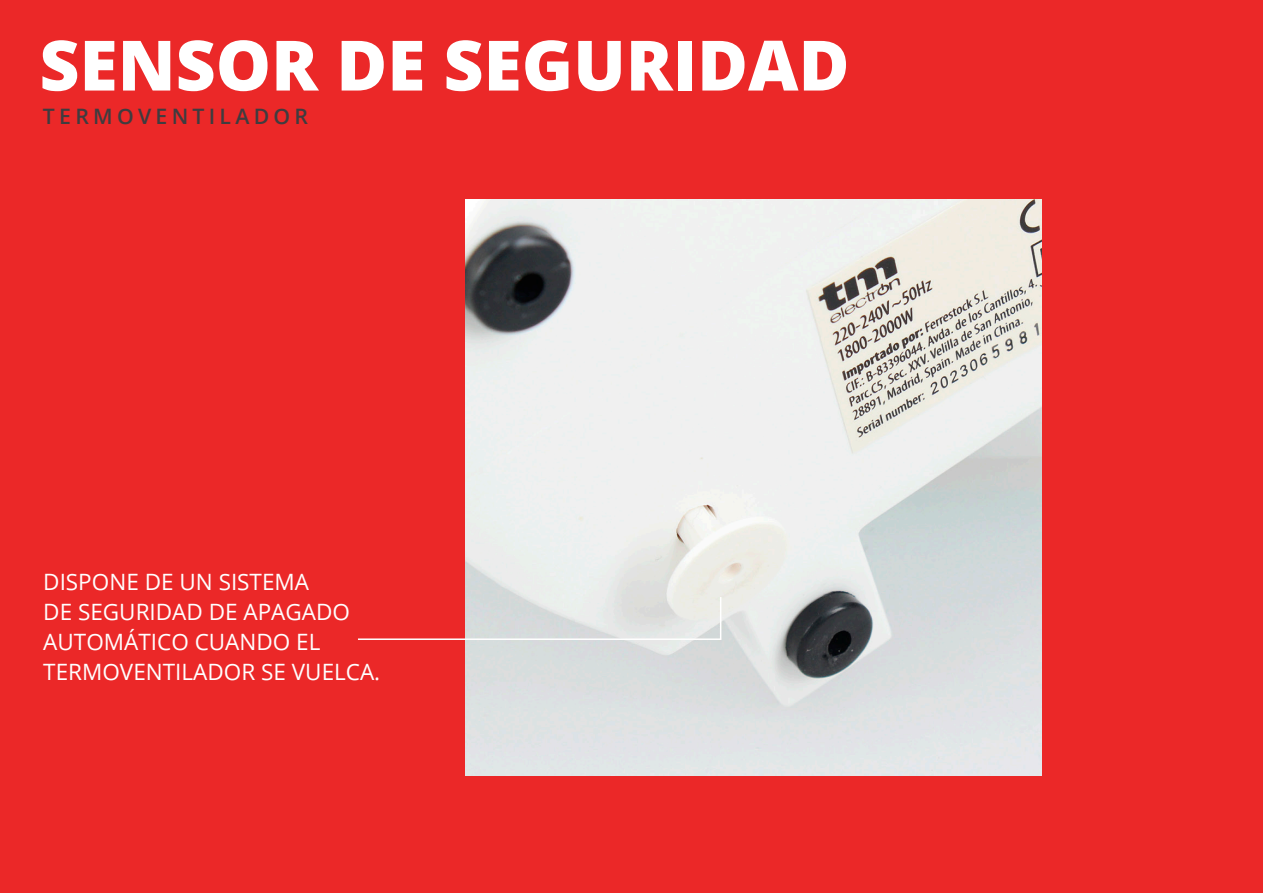
<style>
.page{position:relative;width:1263px;height:893px;background:#fff}
.page>*{position:absolute;margin:0;border:0;box-sizing:border-box;transform-origin:0 0}
.t1{font:800 69.45px "Open Sans";color:#fff}
.t2{font:22.5px/29.8px "Open Sans";color:#fff}
.t3{font:600 21.3px "Open Sans";letter-spacing:.2em;color:#3f3c3f}
</style>
<div class="page">
<div style="left:0;top:0;width:1263px;height:892px;background:#eb2828"></div>
<img style="left:465px;top:199px;width:576px;height:576px">
<svg style="left:358px;top:595px;width:364px;height:46px"></svg>
<h1 class="t1" style="left:39px;top:12px;width:812px">SENSOR DE SEGURIDAD</h1>
<p class="t3" style="left:43px;top:101px;width:267px">TERMOVENTILADOR</p>
<p class="t2" style="left:43px;top:566px;width:338px">DISPONE DE UN SISTEMA<br>DE SEGURIDAD DE APAGADO<br>AUTOMÁTICO CUANDO EL<br>TERMOVENTILADOR SE VUELCA.</p>
</div>
